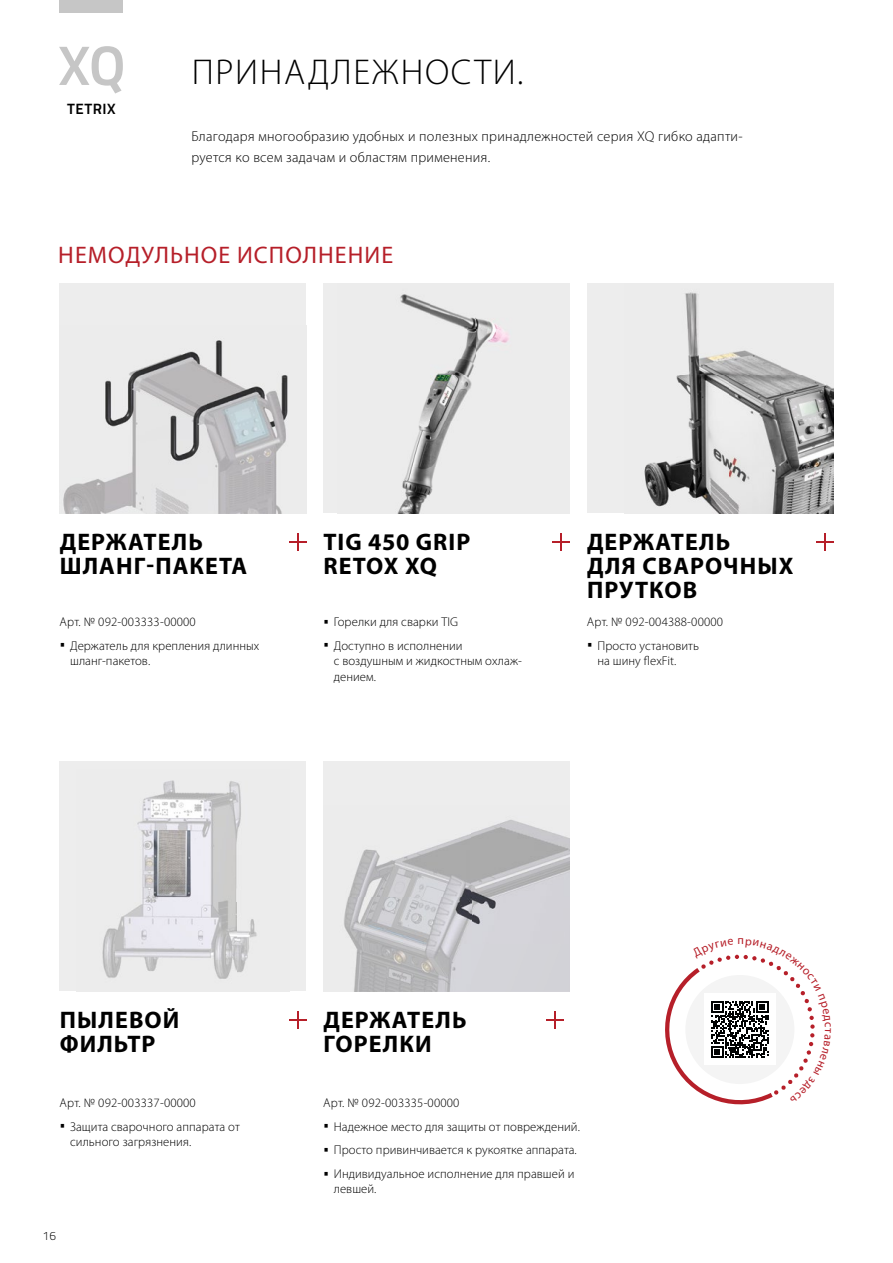
<style>
.page{position:relative;width:893px;height:1263px;background:#fff}
.page>*{position:absolute;margin:0;border:0;box-sizing:border-box;transform-origin:0 0}
.t1{font:300 36px "Myriad Pro";letter-spacing:.045em;color:#000}
.t2{font:700 24px/24px "Myriad Pro";letter-spacing:.045em;color:#000}
.t3{font:24px "Myriad Pro";letter-spacing:.045em;color:#b61f29}
.t4{font:700 15px "Titillium Text";letter-spacing:.03em;color:#000}
.t5{font:300 14.25px/21px "Myriad Pro";letter-spacing:.02em;color:#000}
.t6{font:300 12.75px/15.3px "Myriad Pro";letter-spacing:.005em;color:#000}
.t7{font:300 12px "Titillium Text";color:#000}
.t8{font:12px "Myriad Pro";color:#b61f29}
.s1{font-family:"Titillium Text"}
</style>
<div class="page">
<div style="left:60px;top:283px;width:246px;height:230px;background:#ededed"></div>
<img style="left:63px;top:340px;width:225px;height:173px">
<div style="left:323px;top:283px;width:247px;height:230px;background:#ededed"></div>
<img style="left:398px;top:294px;width:111px;height:219px">
<div style="left:587px;top:283px;width:246px;height:230px;background:#ededed"></div>
<img style="left:644px;top:292px;width:189px;height:221px">
<div style="left:60px;top:762px;width:246px;height:229px;background:#ededed"></div>
<img style="left:102px;top:780px;width:155px;height:199px">
<div style="left:323px;top:762px;width:247px;height:229px;background:#ededed"></div>
<img style="left:344px;top:820px;width:226px;height:171px">
<svg style="left:553px;top:533px;width:17px;height:17px"></svg>
<svg style="left:816px;top:533px;width:17px;height:17px"></svg>
<svg style="left:289px;top:533px;width:17px;height:17px"></svg>
<svg style="left:546px;top:1011px;width:17px;height:17px"></svg>
<svg style="left:289px;top:1011px;width:17px;height:17px"></svg>
<svg style="left:59px;top:46px;width:64px;height:47px"></svg>
<div style="left:59px;top:0;width:64px;height:13px;background:#c6c6c6"></div>
<svg style="left:665px;top:954px;width:150px;height:151px"></svg>
<p class="t4" style="left:67px;top:97px;width:50px">TETRIX</p>
<h1 class="t1" style="left:192px;top:53px;width:333px">ПРИНАДЛЕЖНОСТИ.</h1>
<p class="t5" style="left:191px;top:126px;width:553px">Благодаря многообразию удобных и полезных принадлежностей серия XQ гибко адапти&shy;руется ко всем задачам и областям применения.</p>
<h2 class="t3" style="left:58px;top:240px;width:336px">НЕМОДУЛЬНОЕ ИСПОЛНЕНИЕ</h2>
<h2 class="t2" style="left:60px;top:529px;width:189px">ДЕРЖАТЕЛЬ<br>ШЛАНГ-ПАКЕТА</h2>
<h2 class="t2" style="left:323px;top:529px;width:148px">TIG 450 GRIP<br>RETOX XQ</h2>
<h2 class="t2" style="left:587px;top:529px;width:208px">ДЕРЖАТЕЛЬ<br>ДЛЯ СВАРОЧНЫХ<br>ПРУТКОВ</h2>
<p class="t6" style="left:60px;top:614px;width:138px">Арт. № 092-003333-00000</p>
<p class="t6" style="left:70px;top:638px;width:191px;text-indent:-11px"><span class="s1">•</span> Держатель для крепления длинных шланг-пакетов.</p>
<p class="t6" style="left:323px;top:614px;width:136px"><span class="s1">•</span> Горелки для сварки ТIG</p>
<p class="t6" style="left:334px;top:638px;width:189px;text-indent:-11px"><span class="s1">•</span> Доступно в исполнении<br>с воздушным и жидкостным охлаж&shy;дением.</p>
<p class="t6" style="left:587px;top:614px;width:138px">Арт. № 092-004388-00000</p>
<p class="t6" style="left:597px;top:638px;width:103px;text-indent:-11px"><span class="s1">•</span> Просто установить на шину flexFit.</p>
<h2 class="t2" style="left:60px;top:1007px;width:121px">ПЫЛЕВОЙ<br>ФИЛЬТР</h2>
<h2 class="t2" style="left:323px;top:1007px;width:145px">ДЕРЖАТЕЛЬ<br>ГОРЕЛКИ</h2>
<p class="t6" style="left:60px;top:1095px;width:138px">Арт. № 092-003337-00000</p>
<p class="t6" style="left:70px;top:1119px;width:171px;text-indent:-11px"><span class="s1">•</span> Защита сварочного аппарата от сильного загрязнения.</p>
<p class="t7" style="left:43px;top:1227px;width:15px">16</p>
<p class="t6" style="left:323px;top:1095px;width:138px">Арт. № 092-003335-00000</p>
<p class="t6" style="left:323px;top:1119px;width:258px"><span class="s1">•</span> Надежное место для защиты от повреждений.</p>
<p class="t6" style="left:323px;top:1142px;width:255px"><span class="s1">•</span> Просто привинчивается к рукоятке аппарата.</p>
<p class="t6" style="left:334px;top:1166px;width:242px;text-indent:-11px"><span class="s1">•</span> Индивидуальное исполнение для правшей и левшей.</p>
<p class="t8" style="left:738px;top:933px;width:8px">п</p>
</div>
